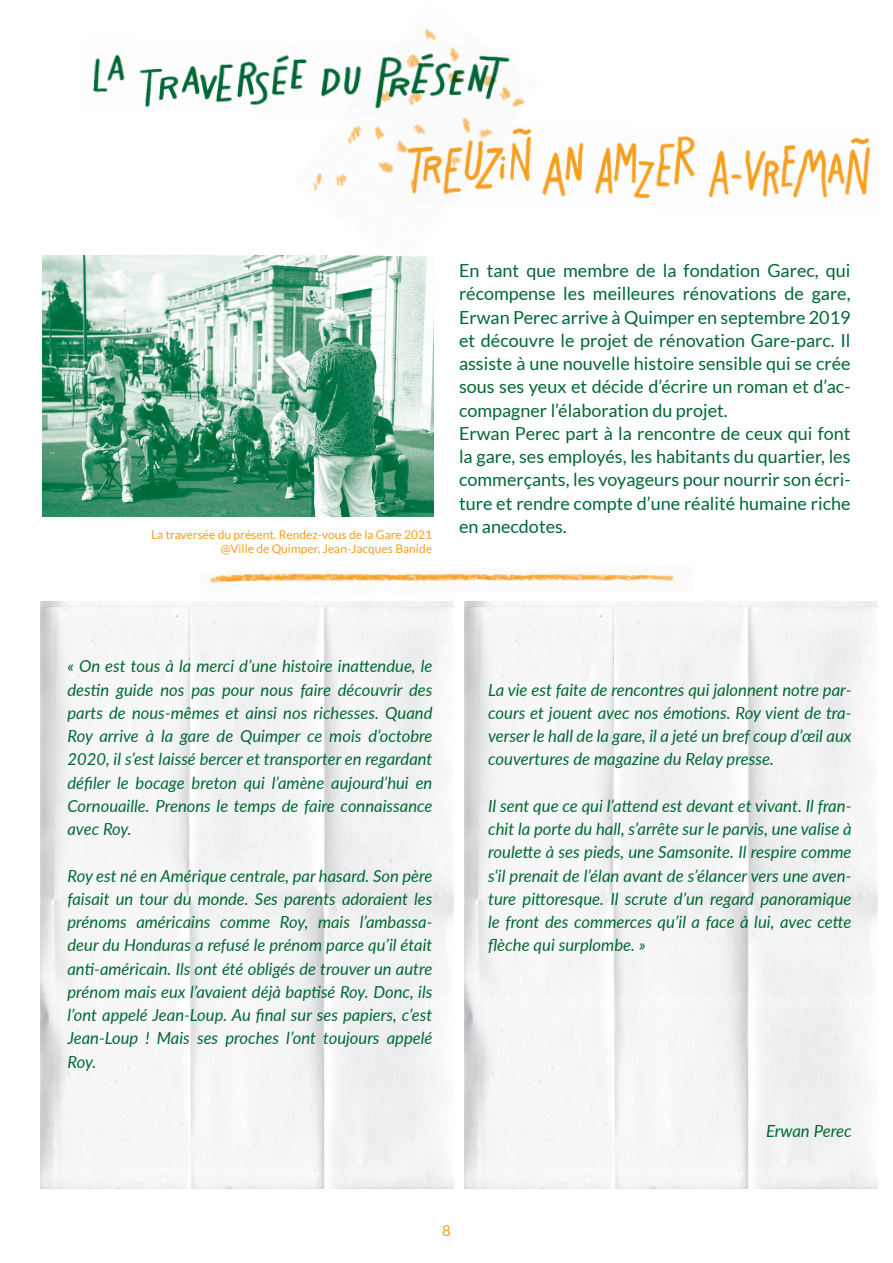
<style>
.page{position:relative;width:893px;height:1263px;background:#fff}
.page>*{position:absolute;margin:0;border:0;box-sizing:border-box;transform-origin:0 0}
.t1{font:18px/23.2px "Lato";color:#006834}
.t2{font:italic 16.65px/23.2px "Lato";color:#006834;text-align:justify}
.t3{font:15px "Lato";color:#f89f1c}
.t4{font:12px/14.4px "Lato";color:#f89f1c;text-align:right}
</style>
<div class="page">
<img style="left:292px;top:29px;width:234px;height:227px">
<img style="left:93px;top:37px;width:425px;height:84px">
<img style="left:392px;top:120px;width:479px;height:96px">
<img style="left:41px;top:602px;width:413px;height:586px">
<img style="left:465px;top:602px;width:413px;height:586px">
<img style="left:42px;top:256px;width:392px;height:261px">
<img style="left:210px;top:566px;width:475px;height:27px">
<p class="t4" style="left:151px;top:527px;width:282px">La traversée du présent. Rendez-vous de la Gare 2021 @Ville de Quimper, Jean-Jacques Banide</p>
<p class="t1" style="left:459px;top:259px;width:393px">En tant que membre de la fondation Garec, qui récompense les meilleures rénovations de gare, Erwan Perec arrive à Quimper en septembre 2019 et découvre le projet de rénovation Gare-parc. Il assiste à une nouvelle histoire sensible qui se crée sous ses yeux et décide d’écrire un roman et d’ac&shy;compagner l’élaboration du projet.<br>Erwan Perec part à la rencontre de ceux qui font la gare, ses employés, les habitants du quartier, les commerçants, les voyageurs pour nourrir son écri&shy;ture et rendre compte d’une réalité humaine riche en anecdotes.</p>
<p class="t2" style="left:68px;top:654px;width:366px">« On est tous à la merci d’une histoire inattendue, le destin guide nos pas pour nous faire découvrir des parts de nous-mêmes et ainsi nos richesses. Quand Roy arrive à la gare de Quimper ce mois d’octobre 2020, il s’est laissé bercer et transporter en regardant défiler le bocage breton qui l’amène aujourd’hui en Cornouaille. Prenons le temps de faire connaissance avec Roy.</p>
<p class="t2" style="left:68px;top:863px;width:367px">Roy est né en Amérique centrale, par hasard. Son père faisait un tour du monde. Ses parents adoraient les prénoms américains comme Roy, mais l’ambassa&shy;deur du Honduras a refusé le prénom parce qu’il était anti-américain. Ils ont été obligés de trouver un autre prénom mais eux l’avaient déjà baptisé Roy. Donc, ils l’ont appelé Jean-Loup. Au final sur ses papiers, c’est Jean-Loup ! Mais ses proches l’ont toujours appelé Roy.</p>
<p class="t3" style="left:442px;top:1222px;width:10px">8</p>
<p class="t2" style="left:488px;top:677px;width:365px">La vie est faite de rencontres qui jalonnent notre par&shy;cours et jouent avec nos émotions. Roy vient de tra&shy;verser le hall de la gare, il a jeté un bref coup d’œil aux couvertures de magazine du Relay presse.</p>
<p class="t2" style="left:488px;top:793px;width:365px">Il sent que ce qui l’attend est devant et vivant. Il fran&shy;chit la porte du hall, s’arrête sur le parvis, une valise à roulette à ses pieds, une Samsonite. Il respire comme s‘il prenait de l’élan avant de s’élancer vers une aven&shy;ture pittoresque. Il scrute d’un regard panoramique le front des commerces qu’il a face à lui, avec cette flèche qui surplombe. »</p>
<p class="t2" style="left:766px;top:1119px;width:87px">Erwan Perec</p>
</div>
